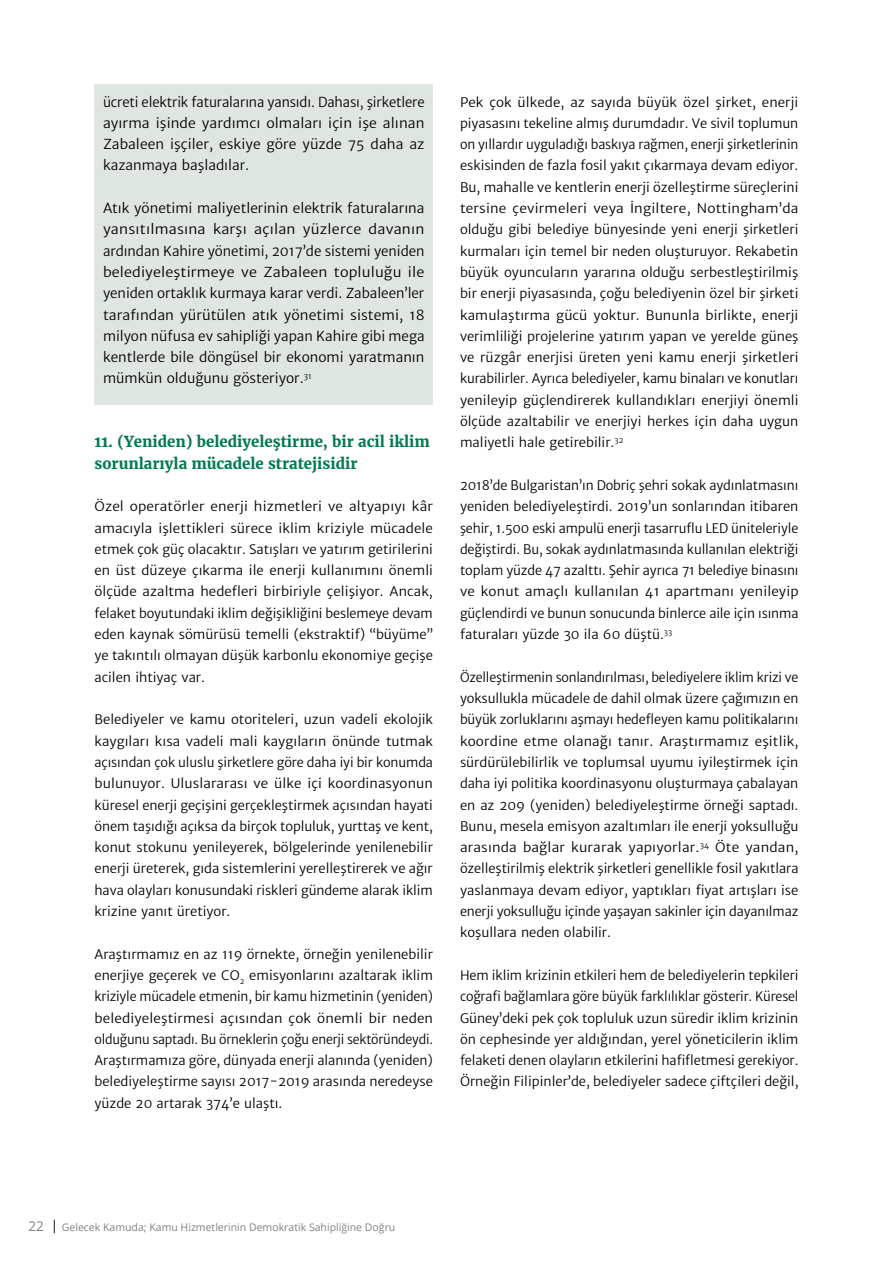
<style>
.page{position:relative;width:893px;height:1263px;background:#fff}
.page>*{position:absolute;margin:0;border:0;box-sizing:border-box;transform-origin:0 0}
.t1{font:700 15px/21.3px "Merriweather";color:#007a52}
.t2{font:13.65px/21.3px "Merriweather Sans";color:#000;text-align:justify}
.t3{font:13.65px/21.3px "Merriweather Sans";color:#000;text-align:justify;scale:.96 1}
.t4{font:13.05px/21.3px "Merriweather Sans";color:#000;text-align:justify}
.t5{font:13.05px/21.3px "Merriweather Sans";color:#000;text-align:justify;scale:.96 1}
.t6{font:13.05px/21.3px "Merriweather Sans";color:#000;text-align:justify;scale:1.04 1}
.t7{font:10.5px "Open Sans";color:#808285}
.s1{font-size:13.5px}
.s2{font-size:13.5px;color:#000}
</style>
<div class="page">
<div style="left:94px;top:85px;width:339px;height:320px;background:#dfe6e1"></div>
<p class="t3" style="left:103px;top:91px;width:336px">ücreti elektrik faturalarına yansıdı. Dahası, şirketlere ayırma işinde yardımcı olmaları için işe alınan Zabaleen işçiler, eskiye göre yüzde 75 daha az kazanmaya başladılar.</p>
<p class="t2" style="left:103px;top:198px;width:323px">Atık yönetimi maliyetlerinin elektrik faturalarına yansıtılmasına karşı açılan yüzlerce davanın ardından Kahire yönetimi, 2017’de sistemi yeniden belediyeleştirmeye ve Zabaleen topluluğu ile yeniden ortaklık kurmaya karar verdi. Zabaleen’ler tarafından yürütülen atık yönetimi sistemi, 18 milyon nüfusa ev sahipliği yapan Kahire gibi mega kentlerde bile döngüsel bir ekonomi yaratmanın mümkün olduğunu gösteriyor.<sup>31</sup></p>
<p class="t1" style="left:94px;top:431px;width:337px">11. (Yeniden) belediyeleştirme, bir acil iklim sorunlarıyla mücadele stratejisidir</p>
<p class="t6" style="left:94px;top:496px;width:327px">Özel operatörler enerji hizmetleri ve altyapıyı kâr amacıyla işlettikleri sürece iklim kriziyle mücadele etmek çok güç olacaktır. Satışları ve yatırım getirilerini en üst düzeye çıkarma ile enerji kullanımını önemli ölçüde azaltma hedefleri birbiriyle çelişiyor. Ancak, felaket boyutundaki iklim değişikliğini beslemeye devam eden kaynak sömürüsü temelli (ekstraktif) “büyüme” ye takıntılı olmayan düşük karbonlu ekonomiye geçişe acilen ihtiyaç var.</p>
<p class="t4" style="left:94px;top:709px;width:340px">Belediyeler ve kamu otoriteleri, uzun vadeli ekolojik kaygıları kısa vadeli mali kaygıların önünde tutmak açısından çok uluslu şirketlere göre daha iyi bir konumda bulunuyor. Uluslararası ve ülke içi koordinasyonun küresel enerji geçişini gerçekleştirmek açısından hayati önem taşıdığı açıksa da birçok topluluk, yurttaş ve kent, konut stokunu yenileyerek, bölgelerinde yenilenebilir enerji üreterek, gıda sistemlerini yerelleştirerek ve ağır hava olayları konusundaki riskleri gündeme alarak iklim krizine yanıt üretiyor.</p>
<p class="t4" style="left:94px;top:943px;width:340px">Araştırmamız en az 119 örnekte, örneğin yenilenebilir enerjiye geçerek ve CO<sub>2</sub> emisyonlarını azaltarak iklim kriziyle mücadele etmenin, bir kamu hizmetinin (yeniden) belediyeleştirmesi açısından çok önemli bir neden olduğunu saptadı. Bu örneklerin çoğu enerji sektöründeydi.<br>Araştırmamıza göre, dünyada enerji alanında (yeniden) belediyeleştirme sayısı 2017-2019 arasında neredeyse yüzde 20 artarak 374’e ulaştı.</p>
<p class="t4" style="left:460px;top:91px;width:340px">Pek çok ülkede, az sayıda büyük özel şirket, enerji piyasasını tekeline almış durumdadır. Ve sivil toplumun on yıllardır uyguladığı baskıya rağmen, enerji şirketlerinin eskisinden de fazla fosil yakıt çıkarmaya devam ediyor.<br>Bu, mahalle ve kentlerin enerji özelleştirme süreçlerini tersine çevirmeleri veya İngiltere, Nottingham’da olduğu gibi belediye bünyesinde yeni enerji şirketleri kurmaları için temel bir neden oluşturuyor. Rekabetin büyük oyuncuların yararına olduğu serbestleştirilmiş bir enerji piyasasında, çoğu belediyenin özel bir şirketi kamulaştırma gücü yoktur. Bununla birlikte, enerji verimliliği projelerine yatırım yapan ve yerelde güneş ve rüzgâr enerjisi üreten yeni kamu enerji şirketleri kurabilirler. Ayrıca belediyeler, kamu binaları ve konutları yenileyip güçlendirerek kullandıkları enerjiyi önemli ölçüde azaltabilir ve enerjiyi herkes için daha uygun maliyetli hale getirebilir.<sup>32</sup></p>
<p class="t4" style="left:460px;top:475px;width:340px">2018’de Bulgaristan’ın Dobriç şehri sokak aydınlatmasını yeniden belediyeleştirdi. 2019’un sonlarından itibaren şehir, 1.500 eski ampulü enerji tasarruflu LED üniteleriyle değiştirdi. Bu, sokak aydınlatmasında kullanılan elektriği toplam yüzde 47 azalttı. Şehir ayrıca 71 belediye binasını ve konut amaçlı kullanılan 41 apartmanı yenileyip güçlendirdi ve bunun sonucunda binlerce aile için ısınma faturaları yüzde 30 ila 60 düştü.<sup>33</sup></p>
<p class="t5" style="left:460px;top:666px;width:354px">Özelleştirmenin sonlandırılması, belediyelere iklim krizi ve yoksullukla mücadele de dahil olmak üzere çağımızın en büyük zorluklarını aşmayı hedefleyen kamu politikalarını koordine etme olanağı tanır. Araştırmamız eşitlik, sürdürülebilirlik ve toplumsal uyumu iyileştirmek için daha iyi politika koordinasyonu oluşturmaya çabalayan en az 209 (yeniden) belediyeleştirme örneği saptadı.<br>Bunu, mesela emisyon azaltımları ile enerji yoksulluğu arasında bağlar kurarak yapıyorlar.<sup>34</sup> Öte yandan, özelleştirilmiş elektrik şirketleri genellikle fosil yakıtlara yaslanmaya devam ediyor, yaptıkları fiyat artışları ise enerji yoksulluğu içinde yaşayan sakinler için dayanılmaz koşullara neden olabilir.</p>
<p class="t4" style="left:460px;top:965px;width:340px">Hem iklim krizinin etkileri hem de belediyelerin tepkileri coğrafi bağlamlara göre büyük farklılıklar gösterir. Küresel Güney’deki pek çok topluluk uzun süredir iklim krizinin ön cephesinde yer aldığından, yerel yöneticilerin iklim felaketi denen olayların etkilerini hafifletmesi gerekiyor.<br>Örneğin Filipinler’de, belediyeler sadece çiftçileri değil,</p>
<p class="t7" style="left:29px;top:1220px;width:368px"><span class="s1">22</span> <span class="s2">|</span> Gelecek Kamuda; Kamu Hizmetlerinin Demokratik Sahipliğine Doğru</p>
</div>
